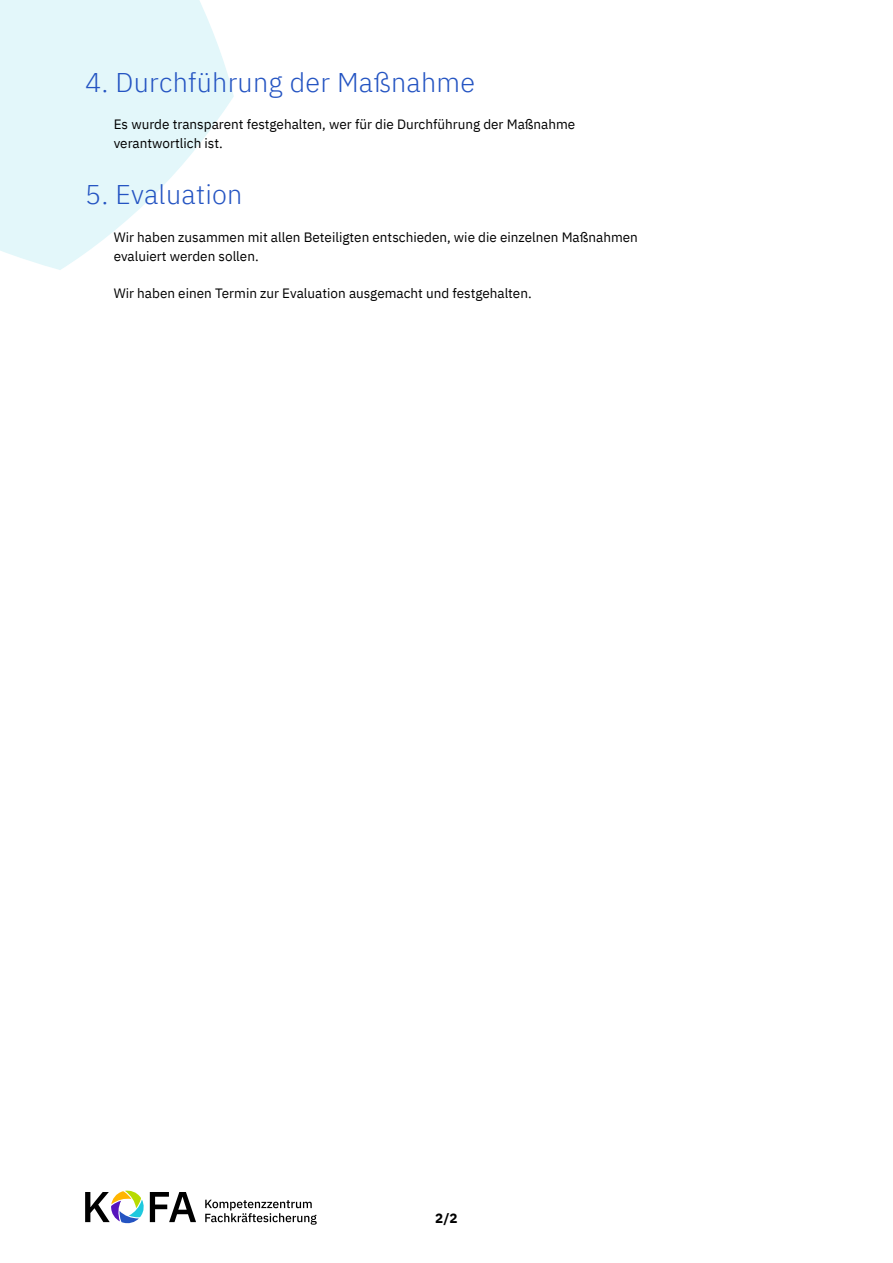
<style>
.page{position:relative;width:893px;height:1263px;background:#fff}
.page>*{position:absolute;margin:0;border:0;box-sizing:border-box;transform-origin:0 0}
.t1{font:300 27px "IBM Plex Sans";letter-spacing:.01em;color:#2454c2}
.t2{font:13.5px/18.8px "IBM Plex Sans";color:#000}
.t3{font:700 13.5px "IBM Plex Sans";color:#000}
</style>
<div class="page">
<svg style="left:0;top:0;width:234px;height:270px;fill:#e3f7fa"></svg>
<svg style="left:85px;top:1190px;width:111px;height:34px"></svg>
<svg style="left:205px;top:1200px;width:112px;height:25px"></svg>
<h1 class="t1" style="left:85px;top:62px;width:392px">4. Durchführung der Maßnahme</h1>
<p class="t2" style="left:114px;top:114px;width:463px">Es wurde transparent festgehalten, wer für die Durchführung der Maßnahme verantwortlich ist.</p>
<h1 class="t1" style="left:85px;top:174px;width:159px">5. Evaluation</h1>
<p class="t2" style="left:114px;top:227px;width:526px">Wir haben zusammen mit allen Beteiligten entschieden, wie die einzelnen Maßnahmen evaluiert werden sollen.</p>
<p class="t2" style="left:114px;top:283px;width:419px">Wir haben einen Termin zur Evaluation ausgemacht und festgehalten.</p>
<p class="t3" style="left:435px;top:1207px;width:24px">2/2</p>
</div>
